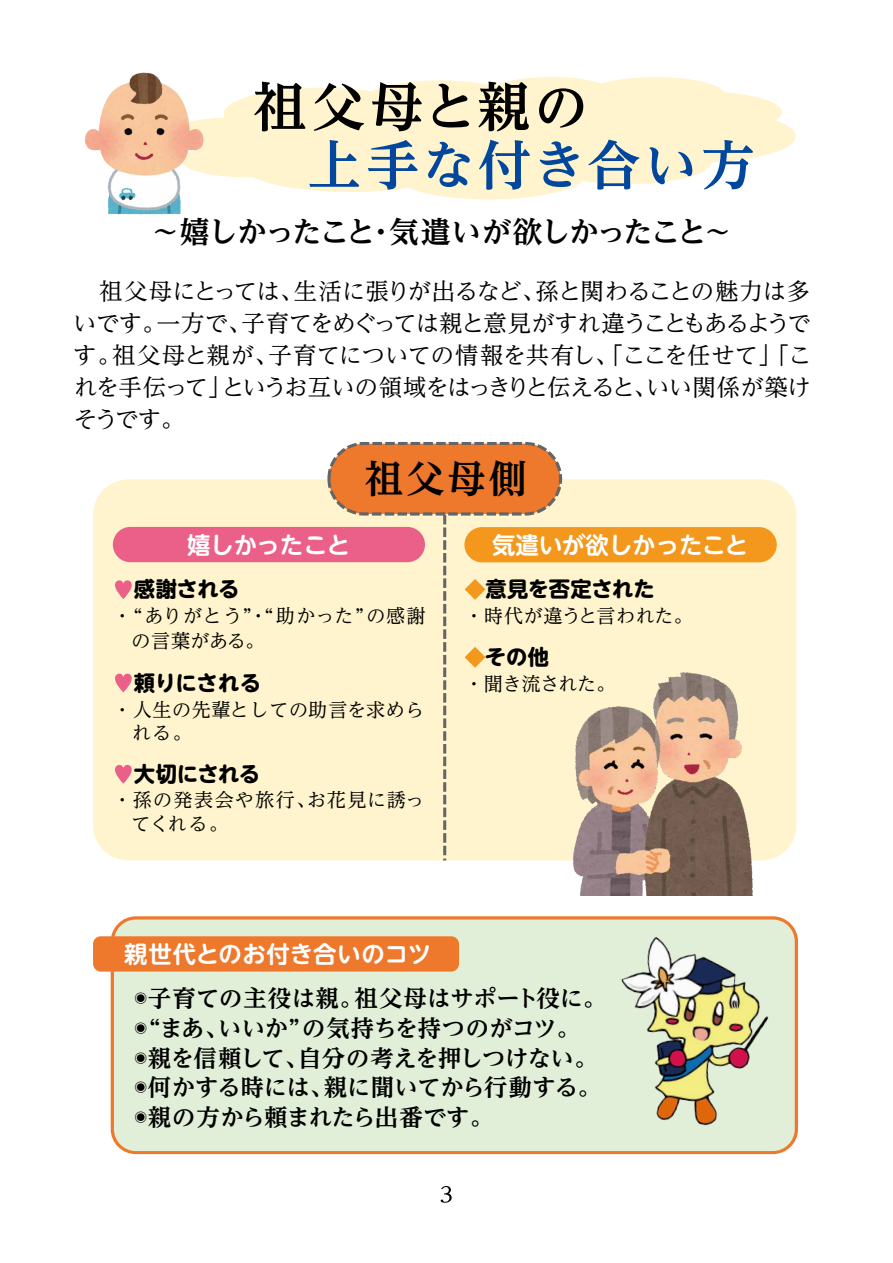
<style>
.page{position:relative;width:893px;height:1263px;background:#fff}
.page>*{position:absolute;margin:0;border:0;box-sizing:border-box;transform-origin:0 0}
.t1{font:700 53.1px "UD Reimin Pr 6 N";letter-spacing:.055em;color:#00479d}
.t2{font:700 53.1px "UD Reimin Pr 6 N";letter-spacing:.085em;color:#000}
.t3{font:700 38.25px "UD Reimin Pr 6 N";color:#000}
.t4{font:700 29.7px "UD Reimin Pr 6 N";letter-spacing:-.065em;color:#000}
.t5{font:23.4px/32px "UD Reimin Pr 6 N";letter-spacing:-.04em;color:#000;text-align:justify}
.t6{font:700 23.4px/29.7px "UD Reimin Pr 6 N";letter-spacing:-.01em;color:#000}
.t7{font:700 23.4px "UD Shin M Go Pr 6 N De";letter-spacing:-.005em;color:#fff}
.t8{font:700 21.3px "UD Shin M Go Pr 6 N";letter-spacing:-.015em;color:#000}
.t9{font:19.2px/25.5px "UD Reimin Pr 6 N";letter-spacing:.025em;color:#000}
.t10{font:19.2px/23.4px "UD Reimin Pr 6 N";letter-spacing:.055em;color:#000}
</style>
<div class="page">
<svg style="left:210px;top:77px;width:586px;height:123px;fill:#fff4cd"></svg>
<div style="left:93px;top:479px;width:703px;height:381px;background:#fff4cd;border-radius:35px"></div>
<div style="left:111px;top:916px;width:687px;height:238px;background:#e1efd8"></div>
<div style="left:93px;top:936px;width:366px;height:35px;background:#ee782b;border-radius:8px"></div>
<div style="left:113px;top:527px;width:312px;height:35px;background:#ea6088;border-radius:18px"></div>
<svg style="left:115px;top:580px;width:17px;height:19px"></svg>
<svg style="left:115px;top:674px;width:17px;height:18px"></svg>
<svg style="left:115px;top:765px;width:17px;height:19px"></svg>
<div style="left:464px;top:527px;width:313px;height:35px;background:#f3981c;border-radius:18px"></div>
<svg style="left:327px;top:442px;width:235px;height:418px"></svg>
<svg style="left:441px;top:1186px;width:11px;height:17px"></svg>
<img style="left:85px;top:72px;width:125px;height:143px">
<img style="left:531px;top:659px;width:248px;height:236px">
<img style="left:596px;top:927px;width:189px;height:216px">
<h1 class="t2" style="left:253px;top:63px;width:336px">祖父母と親の</h1>
<h1 class="t1" style="left:308px;top:122px;width:448px">上手な付き合い方</h1>
<p class="t4" style="left:150px;top:207px;width:584px">～嬉しかったこと・気遣いが欲しかったこと～</p>
<p class="t5" style="left:74px;top:275px;width:740px">　祖父母にとっては、生活に張りが出るなど、孫と関わることの魅力は多いです。一方で、子育てをめぐっては親と意見がすれ違うこともあるようです。祖父母と親が、子育てについての情報を共有し、「ここを任せて」「これを手伝って」というお互いの領域をはっきりと伝えると、いい関係が築けそうです。</p>
<h2 class="t3" style="left:365px;top:447px;width:164px">祖父母側</h2>
<p class="t7" style="left:492px;top:525px;width:257px">気遣いが欲しかったこと</p>
<p class="t7" style="left:187px;top:525px;width:165px">嬉しかったこと</p>
<p class="t8" style="left:134px;top:571px;width:107px">感謝される</p>
<p class="t8" style="left:485px;top:571px;width:171px">意見を否定された</p>
<p class="t9" style="left:132px;top:602px;width:296px;text-indent:-19px">・“ありがとう”・“助かった”の感謝の言葉がある。</p>
<p class="t9" style="left:464px;top:602px;width:230px">・時代が違うと言われた。</p>
<p class="t8" style="left:485px;top:639px;width:66px">その他</p>
<p class="t8" style="left:134px;top:665px;width:129px">頼りにされる</p>
<p class="t9" style="left:464px;top:670px;width:153px">・聞き流された。</p>
<p class="t9" style="left:132px;top:697px;width:293px;line-height:23.4px;text-indent:-19px">・人生の先輩としての助言を求められる。</p>
<p class="t8" style="left:134px;top:755px;width:128px">大切にされる</p>
<p class="t10" style="left:132px;top:788px;width:294px;text-indent:-19px">・孫の発表会や旅行、お花見に誘ってくれる。</p>
<p class="t7" style="left:124px;top:934px;width:309px">親世代とのお付き合いのコツ</p>
<p class="t6" style="left:135px;top:983px;width:474px"><sup>◉</sup>子育ての主役は親。祖父母はサポート役に。<sup>◉</sup> “まあ、いいか”の気持ちを持つのがコツ。<br><sup>◉</sup>親を信頼して、自分の考えを押しつけない。<sup>◉</sup>何かする時には、親に聞いてから行動する。<sup>◉</sup>親の方から頼まれたら出番です。</p>
</div>
